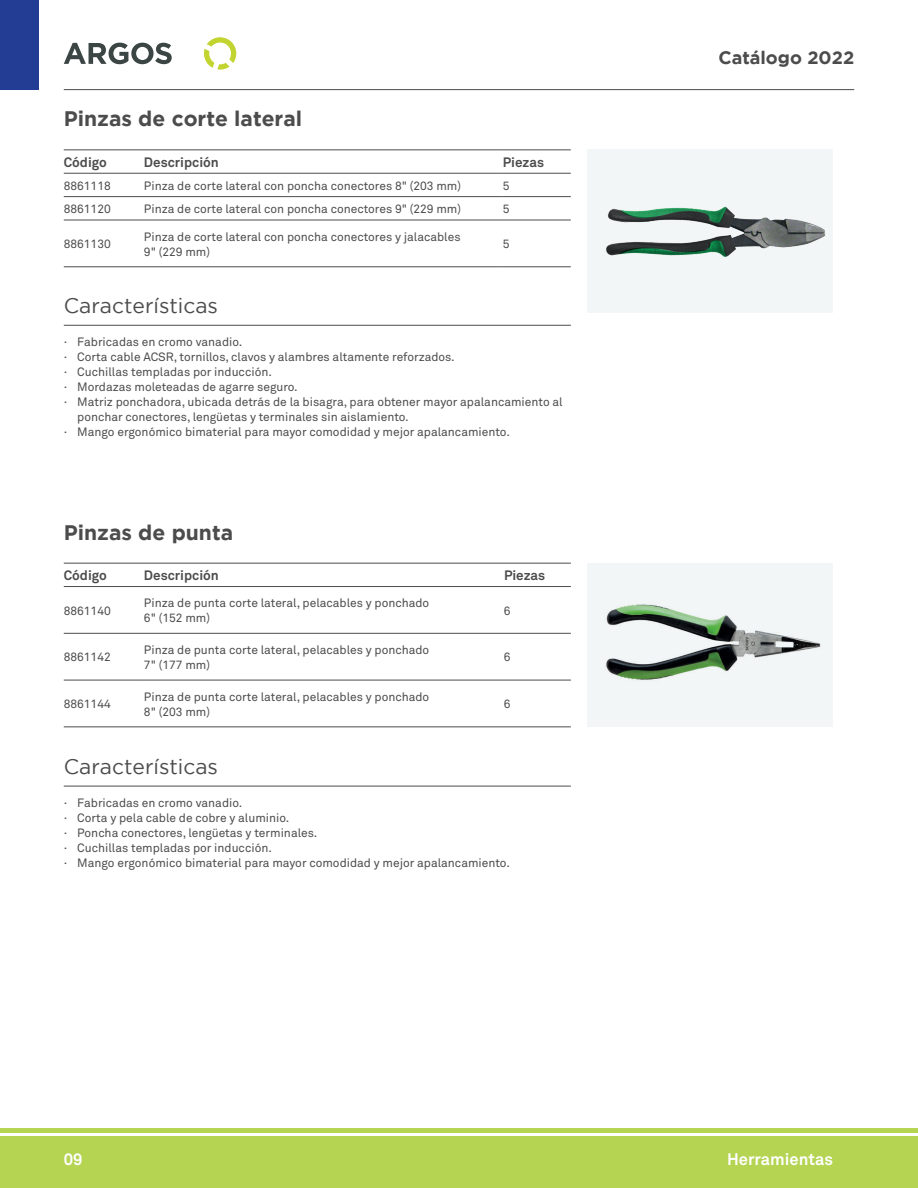
<style>
.page{position:relative;width:918px;height:1188px;background:#fff}
.page>*{position:absolute;margin:0;border:0;box-sizing:border-box;transform-origin:0 0}
.t1{font:700 21px "Gotham";color:#4d4c4c}
.t2{font:21px "Gotham";color:#4d4c4c}
.t3{font:700 18px "Gotham";color:#4d4c4c}
.t4{font:700 16.5px "Akkurat Pro";color:#fff}
.t5{font:700 13.5px "Akkurat Pro";color:#4d4c4c}
.t6{font:12px/15px "Akkurat Pro";color:#4d4c4c}
</style>
<div class="page">
<hr style="left:64px;top:89px;width:790px;height:1px;background:#4d4c4c">
<svg style="left:204px;top:37px;width:33px;height:33px"></svg>
<svg style="left:64px;top:43px;width:108px;height:21px"></svg>
<div style="left:0;top:1137px;width:918px;height:51px;background:#b4d452"></div>
<div style="left:0;top:1128px;width:918px;height:5px;background:#b4d452"></div>
<div style="left:0;top:0;width:38px;height:89px;background:#233d95"></div>
<hr style="left:64px;top:325px;width:507px;height:1px;background:#4d4c4c">
<img style="left:588px;top:149px;width:245px;height:164px">
<hr style="left:64px;top:196px;width:80px;height:1px;background:#4d4c4c">
<hr style="left:144px;top:196px;width:359px;height:1px;background:#4d4c4c">
<hr style="left:503px;top:196px;width:68px;height:1px;background:#4d4c4c">
<hr style="left:64px;top:220px;width:80px;height:1px;background:#4d4c4c">
<hr style="left:144px;top:220px;width:359px;height:1px;background:#4d4c4c">
<hr style="left:503px;top:220px;width:68px;height:1px;background:#4d4c4c">
<hr style="left:64px;top:267px;width:80px;height:1px;background:#4d4c4c">
<hr style="left:144px;top:267px;width:359px;height:1px;background:#4d4c4c">
<hr style="left:503px;top:267px;width:68px;height:1px;background:#4d4c4c">
<hr style="left:64px;top:149px;width:80px;height:1px;background:#4d4c4c">
<hr style="left:144px;top:149px;width:359px;height:1px;background:#4d4c4c">
<hr style="left:503px;top:149px;width:68px;height:1px;background:#4d4c4c">
<hr style="left:64px;top:173px;width:80px;height:1px;background:#4d4c4c">
<hr style="left:144px;top:173px;width:359px;height:1px;background:#4d4c4c">
<hr style="left:503px;top:173px;width:68px;height:1px;background:#4d4c4c">
<div style="left:588px;top:563px;width:245px;height:163px;background:#f3f6f7"></div>
<hr style="left:64px;top:633px;width:80px;height:1px;background:#4d4c4c">
<hr style="left:144px;top:633px;width:360px;height:1px;background:#4d4c4c">
<hr style="left:504px;top:633px;width:67px;height:1px;background:#4d4c4c">
<hr style="left:64px;top:680px;width:80px;height:1px;background:#4d4c4c">
<hr style="left:144px;top:680px;width:360px;height:1px;background:#4d4c4c">
<hr style="left:504px;top:680px;width:67px;height:1px;background:#4d4c4c">
<hr style="left:64px;top:727px;width:80px;height:1px;background:#4d4c4c">
<hr style="left:144px;top:727px;width:360px;height:1px;background:#4d4c4c">
<hr style="left:504px;top:727px;width:67px;height:1px;background:#4d4c4c">
<hr style="left:64px;top:563px;width:80px;height:1px;background:#4d4c4c">
<hr style="left:144px;top:563px;width:360px;height:1px;background:#4d4c4c">
<hr style="left:504px;top:563px;width:67px;height:1px;background:#4d4c4c">
<hr style="left:64px;top:586px;width:80px;height:1px;background:#4d4c4c">
<hr style="left:144px;top:586px;width:360px;height:1px;background:#4d4c4c">
<hr style="left:504px;top:586px;width:67px;height:1px;background:#4d4c4c">
<hr style="left:64px;top:786px;width:507px;height:1px;background:#4d4c4c">
<img style="left:606px;top:604px;width:215px;height:76px">
<h1 class="t1" style="left:64px;top:106px;width:240px">Pinzas de corte lateral</h1>
<p class="t5" style="left:64px;top:154px;width:45px">Código</p>
<p class="t5" style="left:144px;top:154px;width:76px">Descripción</p>
<p class="t5" style="left:503px;top:154px;width:43px">Piezas</p>
<p class="t6" style="left:64px;top:178px;width:49px">8861118</p>
<p class="t6" style="left:144px;top:178px;width:319px">Pinza de corte lateral con poncha conectores 8" (203 mm)</p>
<p class="t6" style="left:503px;top:178px;width:8px">5</p>
<p class="t6" style="left:64px;top:202px;width:49px">8861120</p>
<p class="t6" style="left:144px;top:202px;width:319px">Pinza de corte lateral con poncha conectores 9" (229 mm)</p>
<p class="t6" style="left:503px;top:202px;width:8px">5</p>
<p class="t6" style="left:64px;top:237px;width:49px">8861130</p>
<p class="t6" style="left:144px;top:229px;width:318px">Pinza de corte lateral con poncha conectores y jalacables<br>9" (229 mm)</p>
<p class="t6" style="left:503px;top:237px;width:8px">5</p>
<h1 class="t2" style="left:64px;top:294px;width:156px">Características</h1>
<p class="t6" style="left:64px;top:335px;width:180px">· Fabricadas en cromo vanadio.</p>
<p class="t6" style="left:64px;top:350px;width:393px">· Corta cable ACSR, tornillos, clavos y alambres altamente reforzados.</p>
<p class="t6" style="left:64px;top:365px;width:210px">· Cuchillas templadas por inducción.</p>
<p class="t6" style="left:64px;top:380px;width:235px">· Mordazas moleteadas de agarre seguro.</p>
<p class="t6" style="left:64px;top:395px;width:500px">· Matriz ponchadora, ubicada detrás de la bisagra, para obtener mayor apalancamiento al</p>
<p class="t6" style="left:77px;top:410px;width:333px">ponchar conectores, lengüetas y terminales sin aislamiento.</p>
<p class="t6" style="left:64px;top:425px;width:448px">· Mango ergonómico bimaterial para mayor comodidad y mejor apalancamiento.</p>
<h1 class="t1" style="left:64px;top:521px;width:171px">Pinzas de punta</h1>
<p class="t5" style="left:64px;top:567px;width:45px">Código</p>
<p class="t5" style="left:144px;top:567px;width:76px">Descripción</p>
<p class="t5" style="left:504px;top:567px;width:43px">Piezas</p>
<p class="t6" style="left:64px;top:603px;width:49px">8861140</p>
<p class="t6" style="left:144px;top:596px;width:287px">Pinza de punta corte lateral, pelacables y ponchado<br>6" (152 mm)</p>
<p class="t6" style="left:504px;top:603px;width:8px">6</p>
<p class="t6" style="left:64px;top:650px;width:49px">8861142</p>
<p class="t6" style="left:144px;top:643px;width:287px">Pinza de punta corte lateral, pelacables y ponchado<br>7" (177 mm)</p>
<p class="t6" style="left:504px;top:650px;width:8px">6</p>
<p class="t6" style="left:64px;top:697px;width:49px">8861144</p>
<p class="t6" style="left:144px;top:689px;width:287px">Pinza de punta corte lateral, pelacables y ponchado<br>8" (203 mm)</p>
<p class="t6" style="left:504px;top:697px;width:8px">6</p>
<h1 class="t2" style="left:64px;top:755px;width:156px">Características</h1>
<p class="t6" style="left:64px;top:795px;width:448px">· Fabricadas en cromo vanadio.<br>· Corta y pela cable de cobre y aluminio.<br>· Poncha conectores, lengüetas y terminales.<br>· Cuchillas templadas por inducción.<br>· Mango ergonómico bimaterial para mayor comodidad y mejor apalancamiento.</p>
<h2 class="t3" style="left:718px;top:47px;width:137px">Catálogo 2022</h2>
<h3 class="t4" style="left:64px;top:1149px;width:20px">09</h3>
<h3 class="t4" style="left:727px;top:1149px;width:107px">Herramientas</h3>
</div>
